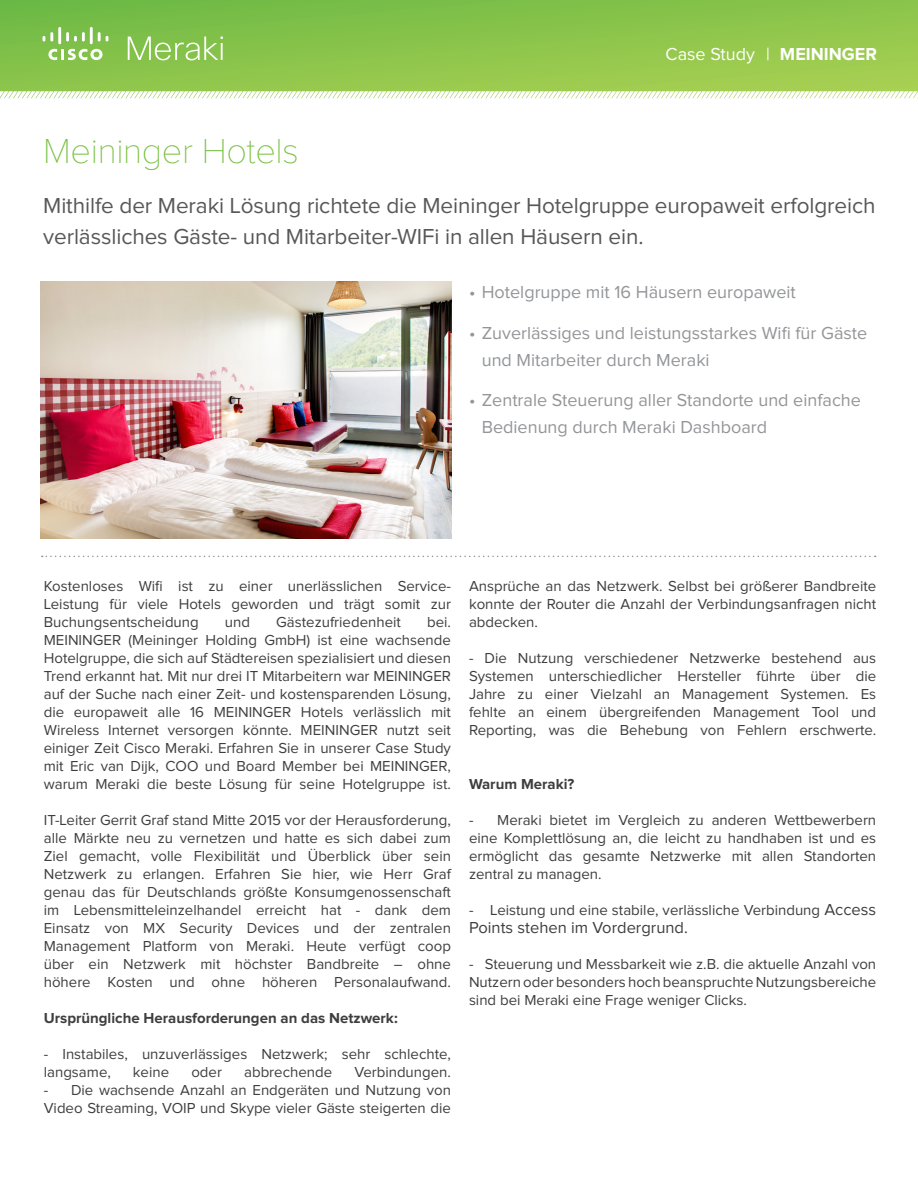
<style>
.page{position:relative;width:918px;height:1188px;background:#fff}
.page>*{position:absolute;margin:0;border:0;box-sizing:border-box;transform-origin:0 0}
.t1{font:100 36px "Proxima Nova";letter-spacing:-.01em;color:#79c142}
.t2{font:22.5px/31.5px "Proxima Nova";letter-spacing:-.005em;color:#57585a}
.t3{font:18px/27px "Proxima Nova";color:#939598}
.t4{font:18px "Proxima Nova";color:#fff}
.t5{font:16.5px "Proxima Nova";color:#3e3e3f}
.t6{font:15px/18px "Proxima Nova";color:#3e3e3f;text-align:justify}
.t7{font:700 15px "Proxima Nova";color:#3e3e3f}
.s1{font-weight:700}
.s2{font-size:16.5px}
</style>
<div class="page">
<svg style="left:42px;top:556px;width:834px;height:1px"></svg>
<img style="left:40px;top:281px;width:411px;height:257px">
<svg style="left:0;top:0;width:918px;height:98px;background:#92c856"></svg>
<svg style="left:48px;top:49px;width:55px;height:11px"></svg>
<svg style="left:43px;top:32px;width:10px;height:10px"></svg>
<hr style="left:58px;top:27px;width:3px;height:17px;background:#fff">
<svg style="left:66px;top:32px;width:19px;height:10px"></svg>
<hr style="left:90px;top:27px;width:3px;height:17px;background:#fff">
<svg style="left:98px;top:32px;width:10px;height:10px"></svg>
<svg style="left:128px;top:37px;width:95px;height:23px;background:#9fcf73"></svg>
<p class="t4" style="left:666px;top:44px;width:213px">Case Study | <span class="s1">MEININGER</span></p>
<h1 class="t1" style="left:43px;top:131px;width:257px">Meininger Hotels</h1>
<h2 class="t2" style="left:43px;top:190px;width:834px">Mithilfe der Meraki Lösung richtete die Meininger Hotelgruppe europaweit erfolgreich verlässliches Gäste- und Mitarbeiter-WIFi in allen Häusern ein.</h2>
<p class="t3" style="left:469px;top:279px;width:328px">• Hotelgruppe mit 16 Häusern europaweit</p>
<p class="t3" style="left:482px;top:320px;width:387px;text-indent:-13px">• Zuverlässiges und leistungsstarkes Wifi für Gäste und Mitarbeiter durch Meraki</p>
<p class="t3" style="left:482px;top:387px;width:381px;text-indent:-13px">• Zentrale Steuerung aller Standorte und einfache<br>Bedienung durch Meraki Dashboard</p>
<p class="t6" style="left:44px;top:577px;width:409px">Kostenloses Wifi ist zu einer unerlässlichen Service-Leistung für viele Hotels geworden und trägt somit zur Buchungsentscheidung</p>
<p class="t6" style="left:225px;top:613px;width:27px">und</p>
<p class="t6" style="left:276px;top:613px;width:126px">Gästezufriedenheit</p>
<p class="t6" style="left:44px;top:613px;width:409px;text-indent:383px">bei.<br>MEININGER (Meininger Holding GmbH) ist eine wachsende Hotelgruppe, die sich auf Städtereisen spezialisiert und diesen Trend erkannt hat. Mit nur drei IT Mitarbeitern war MEININGER auf der Suche nach einer Zeit- und kostensparenden Lösung, die europaweit alle 16 MEININGER Hotels verlässlich mit Wireless Internet versorgen könnte. MEININGER nutzt seit einiger Zeit Cisco Meraki. Erfahren Sie in unserer Case Study mit Eric van Dijk, COO und Board Member bei MEININGER, warum Meraki die beste Lösung für seine Hotelgruppe ist.</p>
<p class="t6" style="left:44px;top:811px;width:409px">IT-Leiter Gerrit Graf stand Mitte 2015 vor der Herausforderung, alle Märkte neu zu vernetzen und hatte es sich dabei zum Ziel gemacht, volle Flexibilität und Überblick über sein Netzwerk zu erlangen. Erfahren Sie hier, wie Herr Graf genau das für Deutschlands größte Konsumgenossenschaft im Lebensmitteleinzelhandel erreicht hat - dank dem Einsatz von MX Security Devices und der zentralen Management Platform von Meraki. Heute verfügt coop über ein Netzwerk mit höchster Bandbreite – ohne höhere Kosten und ohne höheren Personalaufwand.</p>
<p class="t7" style="left:44px;top:1009px;width:355px">Ursprüngliche Herausforderungen an das Netzwerk:</p>
<p class="t6" style="left:44px;top:1045px;width:409px">- Instabiles, unzuverlässiges Netzwerk; sehr schlechte, langsame,</p>
<p class="t6" style="left:133px;top:1063px;width:38px">keine</p>
<p class="t6" style="left:191px;top:1063px;width:32px">oder</p>
<p class="t6" style="left:244px;top:1063px;width:90px">abbrechende</p>
<p class="t6" style="left:354px;top:1063px;width:98px">Verbindungen.</p>
<p class="t6" style="left:44px;top:1081px;width:409px">- Die wachsende Anzahl an Endgeräten und Nutzung von<br>Video Streaming, VOIP und Skype vieler Gäste steigerten die</p>
<p class="t6" style="left:469px;top:577px;width:409px">Ansprüche an das Netzwerk. Selbst bei größerer Bandbreite konnte der Router die Anzahl der Verbindungsanfragen nicht abdecken.</p>
<p class="t6" style="left:469px;top:649px;width:409px">- Die Nutzung verschiedener Netzwerke bestehend aus Systemen unterschiedlicher Hersteller führte über die Jahre zu einer Vielzahl an Management Systemen. Es fehlte an einem übergreifenden Management Tool und Reporting, was die Behebung von Fehlern erschwerte.</p>
<p class="t7" style="left:469px;top:775px;width:107px">Warum Meraki?</p>
<p class="t6" style="left:469px;top:811px;width:409px">- Meraki bietet im Vergleich zu anderen Wettbewerbern eine Komplettlösung an, die leicht zu handhaben ist und es ermöglicht das gesamte Netzwerke mit allen Standorten zentral zu managen.</p>
<p class="t6" style="left:469px;top:901px;width:409px">- Leistung und eine stabile, verlässliche Verbindung <span class="s2">Access</span></p>
<p class="t5" style="left:469px;top:918px;width:220px">Points stehen im Vordergrund.</p>
<p class="t6" style="left:469px;top:955px;width:409px">- Steuerung und Messbarkeit wie z.B. die aktuelle Anzahl von Nutzern oder besonders hoch beanspruchte Nutzungsbereiche sind bei Meraki eine Frage weniger Clicks.</p>
</div>
